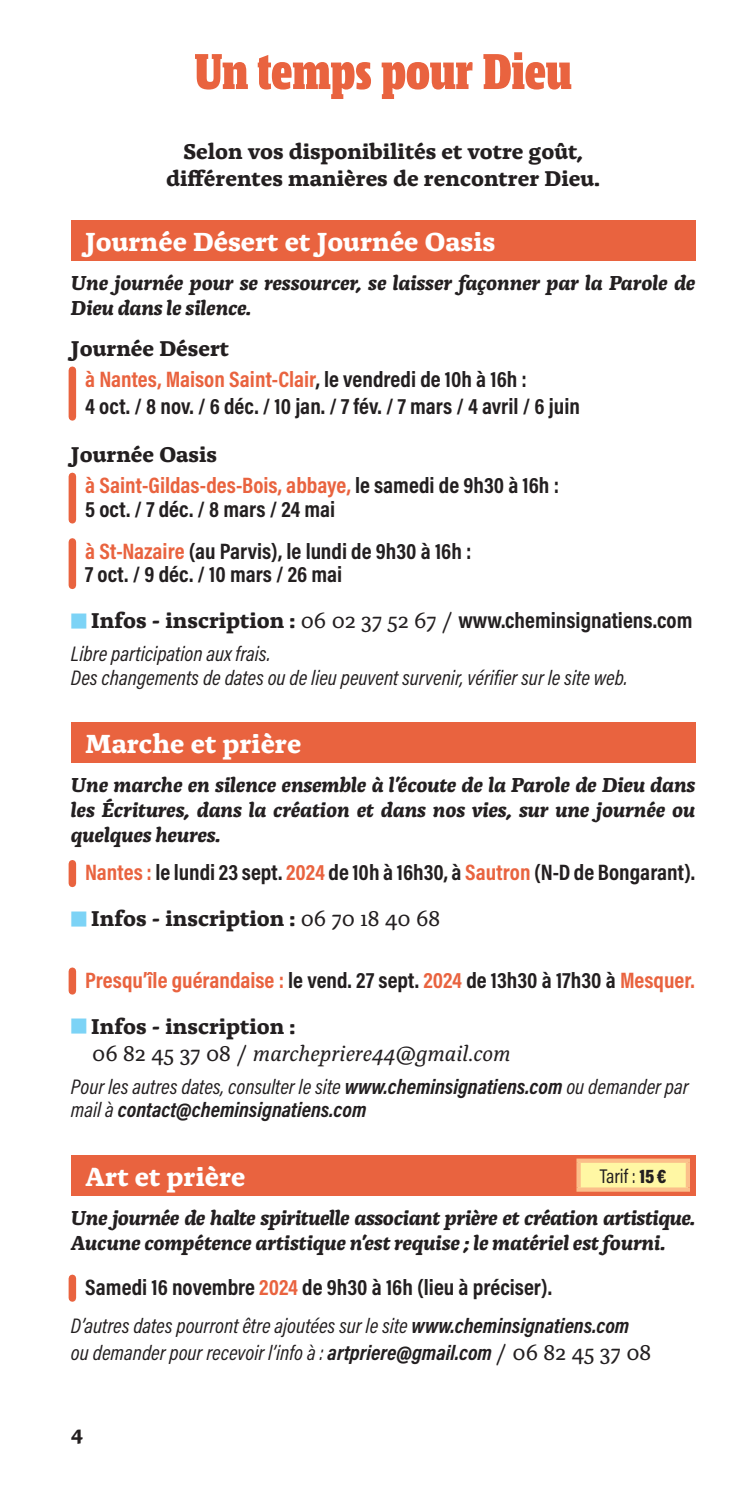
<style>
.page{position:relative;width:745px;height:1489px;background:#fff}
.page>*{position:absolute;margin:0;border:0;box-sizing:border-box;transform-origin:0 0}
.proposition_-_TITRE{font:900 52.5px "Mislab Std Compact";color:#e9633f}
.proposition_-_thème_Temps_Dieu{font:700 27.5px "Alda OTCEV";color:#fff}
.proposition_-_date_Temps_Dieu{font:700 22.5px/23.8px "Acumin Pro Cond";color:#231f20}
.intro{font:700 22.5px/27px "Alda OTCEV";color:#231f20;text-align:center}
.proposition_-_date_Temps_Dieu-2{font:700 22.5px "Acumin Pro Cond";color:#e9633f}
.t1{font:italic 22.5px/27px "Alda OTCEV";color:#231f20}
.proposition_-_intitulé{font:700 22.5px "Alda OTCEV";color:#231f20}
.proposition_-_chapo{font:italic 700 21.25px/25px "Alda OTCEV";letter-spacing:-.005em;color:#231f20}
.mention{font:italic 21.25px/23.5px "Acumin Pro Cond";color:#231f20}
.t2{font:20px "Acumin Pro Cond";color:#231f20}
.t3{font:700 20px "Alda OTCEV";color:#231f20}
.s1{color:#e9633f}
.s2{font-family:"Alda OTCEV"}
.s3{font-family:"Alda OTCEV";font-weight:400}
.s4{font-weight:400}
.s5{color:#231f20}
.s6{font-weight:700;font-style:normal}
.s7{font-style:normal}
.s8{font-weight:700}
.s9{font-family:"Alda OTCEV";font-style:normal;font-size:22.5px}
.s10{font-weight:900}
</style>
<div class="page">
<div style="left:71px;top:219px;width:623px;height:41px;background:#e9633f"></div>
<div style="left:69px;top:370px;width:7px;height:47px;background:#e9633f"></div>
<div style="left:69px;top:476px;width:7px;height:44px;background:#e9633f"></div>
<div style="left:69px;top:542px;width:7px;height:43px;background:#e9633f"></div>
<div style="left:71px;top:722px;width:623px;height:41px;background:#e9633f"></div>
<div style="left:69px;top:863px;width:7px;height:20px;background:#e9633f"></div>
<div style="left:69px;top:971px;width:7px;height:19px;background:#e9633f"></div>
<div style="left:71px;top:1154px;width:623px;height:41px;background:#e9633f"></div>
<div style="left:69px;top:1278px;width:7px;height:19px;background:#e9633f"></div>
<div style="left:578px;top:1160px;width:109px;height:29px;background:#fff7a4"></div>
<svg style="left:576px;top:1158px;width:113px;height:4px"></svg>
<svg style="left:576px;top:1162px;width:4px;height:25px"></svg>
<svg style="left:685px;top:1162px;width:4px;height:25px"></svg>
<svg style="left:576px;top:1187px;width:113px;height:4px"></svg>
<p class="proposition_-_TITRE" style="left:195px;top:45px;width:378px">Un temps pour Dieu</p>
<p class="intro" style="left:166px;top:135px;width:435px">Selon vos disponibilités et votre goût, différentes manières de rencontrer Dieu.</p>
<p class="proposition_-_thème_Temps_Dieu" style="left:85px;top:219px;width:411px">Journée Désert et Journée Oasis</p>
<p class="proposition_-_chapo" style="left:71px;top:268px;width:625px">Une journée pour se ressourcer, se laisser façonner par la Parole de<br>Dieu dans le silence.</p>
<p class="proposition_-_intitulé" style="left:71px;top:330px;width:160px">Journée Désert</p>
<p class="proposition_-_date_Temps_Dieu" style="left:85px;top:365px;width:496px;line-height:27px"><span class="s1">à Nantes, Maison Saint-Clair</span>, le vendredi de 10h à 16h :<br>4 oct. / 8 nov. / 6 déc. / 10 jan. / 7 fév. / 7 mars / 4 avril / 6 juin</p>
<p class="proposition_-_intitulé" style="left:71px;top:436px;width:147px">Journée Oasis</p>
<p class="proposition_-_date_Temps_Dieu" style="left:85px;top:472px;width:475px"><span class="s1">à Saint-Gildas-des-Bois, abbaye,</span> le samedi de 9h30 à 16h :<br>5 oct. / 7 déc. / 8 mars / 24 mai</p>
<p class="proposition_-_date_Temps_Dieu" style="left:85px;top:538px;width:387px"><span class="s1">à St-Nazaire</span> (au Parvis), le lundi de 9h30 à 16h :<br>7 oct. / 9 déc. / 10 mars / 26 mai</p>
<p class="proposition_-_date_Temps_Dieu" style="left:91px;top:607px;width:602px"><span class="s2">Infos - inscription :</span> <span class="s3">06 02 37 52 67 /</span> www.cheminsignatiens.com</p>
<p class="mention" style="left:71px;top:641px;width:557px">Libre participation aux frais.<br>Des changements de dates ou de lieu peuvent survenir, vérifier sur le site web.</p>
<p class="proposition_-_thème_Temps_Dieu" style="left:85px;top:722px;width:217px">Marche et prière</p>
<p class="proposition_-_chapo" style="left:71px;top:770px;width:625px;text-align:justify">Une marche en silence ensemble à l’écoute de la Parole de Dieu dans les Écritures, dans la création et dans nos vies, sur une journée ou quelques heures.</p>
<p class="proposition_-_date_Temps_Dieu" style="left:85px;top:860px;width:611px"><span class="s1">Nantes :</span> le lundi 23 sept. <span class="s1">2024</span> de 10h à 16h30, à <span class="s1">Sautron</span> (N-D de Bongarant).</p>
<p class="intro" style="left:91px;top:902px;width:350px">Infos - inscription : <span class="s4">06 70 18 40 68</span></p>
<p class="proposition_-_date_Temps_Dieu-2" style="left:85px;top:965px;width:610px">Presqu’île guérandaise : <span class="s5">le vend. 27 sept.</span> 2024 <span class="s5">de 13h30 à 17h30 à</span> Mesquer.</p>
<p class="t1" style="left:91px;top:1010px;width:420px"><span class="s6">Infos - inscription :<br></span><span class="s7">06 82 45 37 08 /</span> marchepriere44@gmail.com</p>
<p class="mention" style="left:71px;top:1074px;width:618px">Pour les autres dates, consulter le site <span class="s8">www.cheminsignatiens.com</span> ou demander par mail à <span class="s8">contact@cheminsignatiens.com</span></p>
<p class="proposition_-_thème_Temps_Dieu" style="left:85px;top:1154px;width:162px">Art et prière</p>
<p class="proposition_-_chapo" style="left:71px;top:1202px;width:625px">Une journée de halte spirituelle associant prière et création artistique.<br>Aucune compétence artistique n’est requise ; le matériel est fourni.</p>
<p class="proposition_-_date_Temps_Dieu" style="left:85px;top:1274px;width:468px">Samedi 16 novembre <span class="s1">2024</span> de 9h30 à 16h (lieu à préciser).</p>
<p class="mention" style="left:71px;top:1311px;width:581px;line-height:27px">D’autres dates pourront être ajoutées sur le site <span class="s8">www.cheminsignatiens.com </span>ou demander pour recevoir l’info à : <span class="s8">artpriere@gmail.com</span> <span class="s9">/ 06 82 45 37 08</span></p>
<p class="t2" style="left:599px;top:1162px;width:68px">Tarif : <span class="s10">15 €</span></p>
<p class="t3" style="left:71px;top:1417px;width:14px">4</p>
</div>
